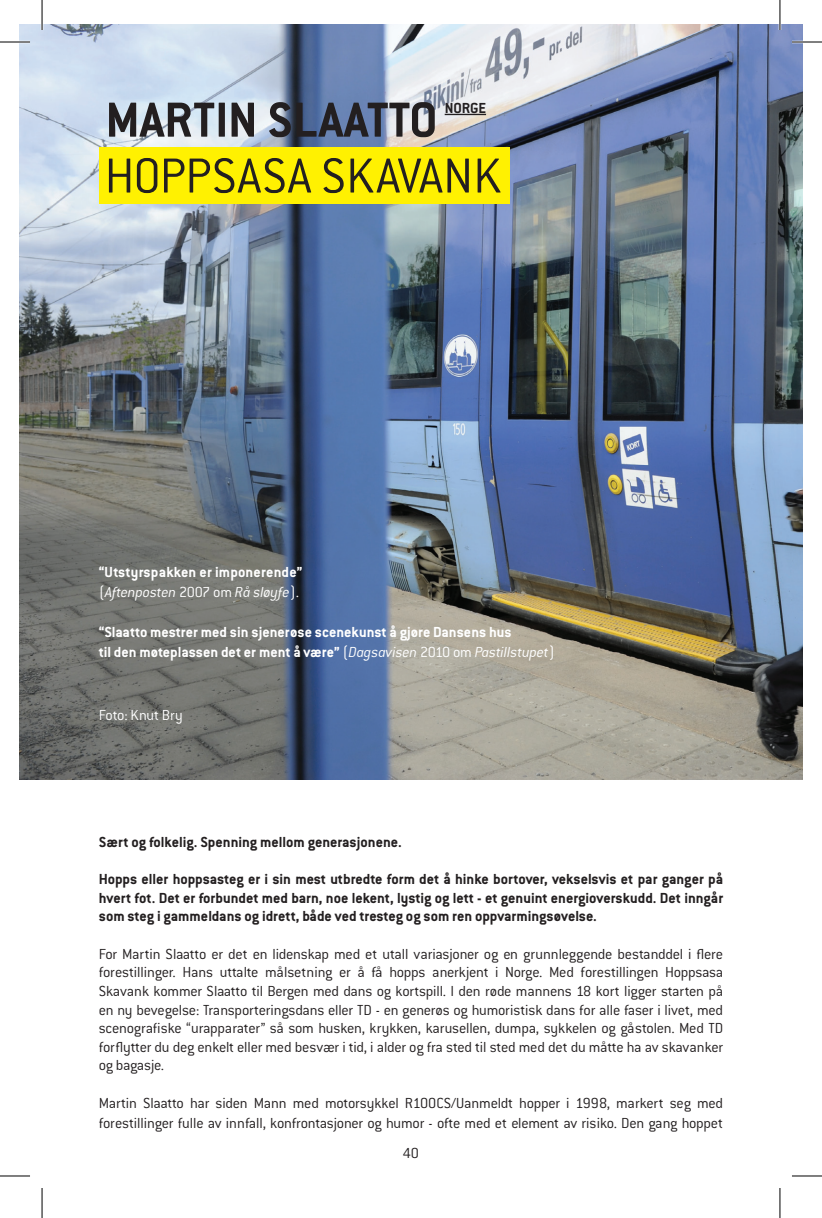
<style>
.page{position:relative;width:822px;height:1218px;background:#fff}
.page>*{position:absolute;margin:0;border:0;box-sizing:border-box;transform-origin:0 0}
.t1{font:300 54px "Conduit ITC Pro";color:#231f20}
.t2{font:700 54px "Conduit ITC Pro";color:#231f20}
.t3{font:300 16px/18.6px "Conduit ITC Pro";letter-spacing:-.015em;color:#231f20;text-align:justify}
.t4{font:700 16px/18.6px "Conduit ITC Pro";color:#231f20;text-align:justify}
.t5{font:700 16px/20px "Conduit ITC Pro";color:#fff}
.t6{font:italic 300 16px "Conduit ITC Std";letter-spacing:-.01em;color:#fff}
.t7{font:300 16px "Conduit ITC Pro";letter-spacing:-.01em;color:#fff}
.s1{font-family:"Conduit ITC Pro";font-style:normal}
.s2{font-weight:300}
.s3{font-family:"Conduit ITC Std";font-weight:300;font-style:italic}
</style>
<div class="page">
<img style="left:19px;top:25px;width:783px;height:754px">
<div style="left:99px;top:147px;width:410px;height:57px;background:#fff101"></div>
<hr style="left:444px;top:114px;width:41px;height:1px;background:#231f20">
<hr style="left:0;top:41px;width:30px;height:2px;background:#fff">
<hr style="left:791px;top:41px;width:30px;height:2px;background:#fff">
<hr style="left:41px;top:0;width:2px;height:30px;background:#fff">
<hr style="left:778px;top:0;width:2px;height:30px;background:#fff">
<hr style="left:0;top:42px;width:30px;height:1px;background:#000">
<hr style="left:791px;top:42px;width:30px;height:1px;background:#000">
<hr style="left:0;top:1176px;width:30px;height:1px;background:#000">
<hr style="left:791px;top:1176px;width:30px;height:1px;background:#000">
<hr style="left:42px;top:0;width:1px;height:30px;background:#000">
<hr style="left:42px;top:1188px;width:1px;height:30px;background:#000">
<hr style="left:779px;top:0;width:1px;height:30px;background:#000">
<hr style="left:779px;top:1188px;width:1px;height:30px;background:#000">
<h1 class="t2" style="left:105px;top:88px;width:59px">Martin</h1>
<h1 class="t2" style="left:267px;top:88px;width:50px">Slaatto</h1>
<p class="t4" style="left:444px;top:98px;width:43px">NORGE</p>
<h1 class="t1" style="left:104px;top:146px;width:55px">Hoppsasa</h1>
<h1 class="t1" style="left:321px;top:146px;width:51px">Skavank</h1>
<p class="t5" style="left:99px;top:562px;width:205px">“Utstyrspakken er imponerende”</p>
<p class="t6" style="left:99px;top:583px;width:202px"><span class="s1">(</span>Aftenposten <span class="s1">2007 om</span> Rå sløyfe<span class="s1">).</span></p>
<p class="t5" style="left:99px;top:622px;width:457px">“Slaatto mestrer med sin sjenerøse scenekunst å gjøre Dansens hus<br>til den møteplassen det er ment å være” <span class="s2">(</span><span class="s3">Dagsavisen</span> <span class="s2">2010 om</span> <span class="s3">Pastillstupet</span><span class="s2">)</span></p>
<p class="t7" style="left:99px;top:706px;width:86px">Foto: Knut Bry</p>
<p class="t4" style="left:99px;top:833px;width:304px">Sært og folkelig. Spenning mellom generasjonene.</p>
<p class="t4" style="left:99px;top:870px;width:625px">Hopps eller hoppsasteg er i sin mest utbredte form det å hinke bortover, vekselsvis et par ganger på hvert fot. Det er forbundet med barn, noe lekent, lystig og lett - et genuint energioverskudd. Det inngår som steg i gammeldans og idrett, både ved tresteg og som ren oppvarmingsøvelse.</p>
<p class="t3" style="left:99px;top:944px;width:625px">For Martin Slaatto er det en lidenskap med et utall variasjoner og en grunnleggende bestanddel i flere forestillinger. Hans uttalte målsetning er å få hopps anerkjent i Norge. Med forestillingen Hoppsasa Skavank kommer Slaatto til Bergen med dans og kortspill. I den røde mannens 18 kort ligger starten på en ny bevegelse: Transporteringsdans eller TD - en generøs og humoristisk dans for alle faser i livet, med scenografiske “urapparater” så som husken, krykken, karusellen, dumpa, sykkelen og gåstolen. Med TD forflytter du deg enkelt eller med besvær i tid, i alder og fra sted til sted med det du måtte ha av skavanker og bagasje.</p>
<p class="t3" style="left:99px;top:1093px;width:625px;line-height:20px">Martin Slaatto har siden Mann med motorsykkel R100CS/Uanmeldt hopper i 1998, markert seg med forestillinger fulle av innfall, konfrontasjoner og humor - ofte med et element av risiko. Den gang hoppet</p>
<p class="t3" style="left:402px;top:1144px;width:18px">40</p>
</div>
